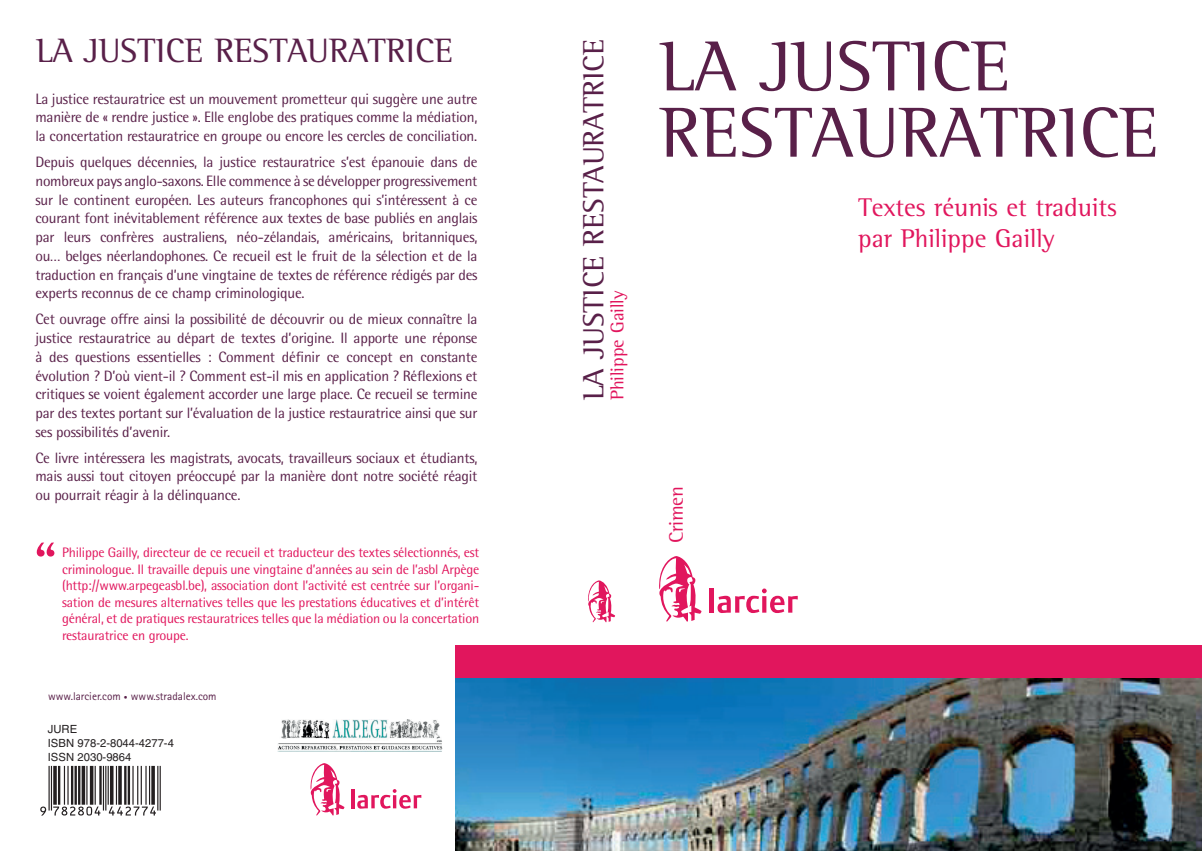
<style>
.page{position:relative;width:1202px;height:851px;background:#fff}
.page>*{position:absolute;margin:0;border:0;box-sizing:border-box;transform-origin:0 0}
.t1{font:72.5px/66.2px "Rotis Semi Serif";color:#592049}
.t2{font:700 52.88px "Rotis Semi Serif";color:#e1165d}
.t3{font:34.62px "Rotis Semi Serif";color:#592049}
.t4{font:30px "Rotis Semi Serif";color:#592049}
.t5{font:26.25px/31.5px "Rotis Semi Serif";color:#e1165d}
.t6{font:20px "Rotis Semi Serif";color:#e1165d}
.t7{font:18.75px "Rotis Semi Serif";color:#e1165d}
.t8{font:15px/18.8px "Rotis Semi Sans";letter-spacing:-.015em;color:#592049;text-align:justify}
.t9{font:13.75px/16.5px "Rotis Semi Sans";letter-spacing:-.015em;color:#e1165d;text-align:justify}
.t10{font:11.25px/13.5px "Helvetica";color:#231f20}
.t11{font:11.25px "Rotis Sans Serif";color:#592049}
.s1{font-size:7.5px}
</style>
<div class="page">
<img style="left:456px;top:677px;width:745px;height:173px">
<div style="left:455px;top:644px;width:746px;height:33px;background:#e1165d"></div>
<hr style="left:709px;top:588px;width:4px;height:24px;background:#e1165d">
<svg style="left:717px;top:588px;width:80px;height:25px"></svg>
<svg style="left:659px;top:556px;width:43px;height:65px"></svg>
<hr style="left:351px;top:788px;width:3px;height:20px;background:#e1165d">
<svg style="left:357px;top:789px;width:64px;height:19px"></svg>
<svg style="left:310px;top:763px;width:35px;height:52px"></svg>
<svg style="left:588px;top:580px;width:27px;height:42px"></svg>
<hr style="left:160px;top:765px;width:1px;height:45px;background:#231f20">
<hr style="left:157px;top:765px;width:1px;height:45px;background:#231f20">
<svg style="left:151px;top:765px;width:4px;height:39px"></svg>
<hr style="left:149px;top:765px;width:1px;height:39px;background:#231f20">
<hr style="left:145px;top:765px;width:2px;height:39px;background:#231f20">
<hr style="left:141px;top:765px;width:1px;height:39px;background:#231f20">
<hr style="left:137px;top:765px;width:1px;height:39px;background:#231f20">
<hr style="left:132px;top:765px;width:2px;height:39px;background:#231f20">
<hr style="left:128px;top:765px;width:2px;height:39px;background:#231f20">
<hr style="left:124px;top:765px;width:2px;height:39px;background:#231f20">
<svg style="left:118px;top:765px;width:4px;height:39px"></svg>
<hr style="left:116px;top:765px;width:1px;height:39px;background:#231f20">
<hr style="left:110px;top:765px;width:3px;height:39px;background:#231f20">
<hr style="left:108px;top:765px;width:1px;height:39px;background:#231f20">
<hr style="left:105px;top:765px;width:1px;height:45px;background:#231f20">
<hr style="left:103px;top:765px;width:1px;height:45px;background:#231f20">
<hr style="left:99px;top:765px;width:3px;height:39px;background:#231f20">
<hr style="left:95px;top:765px;width:1px;height:39px;background:#231f20">
<hr style="left:90px;top:765px;width:3px;height:39px;background:#231f20">
<hr style="left:86px;top:765px;width:1px;height:39px;background:#231f20">
<hr style="left:82px;top:765px;width:3px;height:39px;background:#231f20">
<hr style="left:78px;top:765px;width:2px;height:39px;background:#231f20">
<hr style="left:74px;top:765px;width:3px;height:39px;background:#231f20">
<hr style="left:71px;top:765px;width:2px;height:39px;background:#231f20">
<hr style="left:67px;top:765px;width:2px;height:39px;background:#231f20">
<hr style="left:64px;top:765px;width:1px;height:39px;background:#231f20">
<hr style="left:58px;top:765px;width:2px;height:39px;background:#231f20">
<svg style="left:53px;top:765px;width:4px;height:39px"></svg>
<hr style="left:51px;top:765px;width:1px;height:45px;background:#231f20">
<hr style="left:48px;top:765px;width:2px;height:45px;background:#231f20">
<svg style="left:40px;top:806px;width:116px;height:9px"></svg>
<img style="left:278px;top:719px;width:164px;height:32px">
<h3 class="t3" style="left:36px;top:30px;width:418px">LA JUSTICE RESTAURATRICE</h3>
<p class="t8" style="left:35px;top:89px;width:443px">La justice restauratrice est un mouvement prometteur qui suggère une autre manière de « rendre justice ». Elle englobe des pratiques comme la médiation, la concertation restauratrice en groupe ou encore les cercles de conciliation.</p>
<p class="t8" style="left:35px;top:152px;width:443px">Depuis quelques décennies, la justice restauratrice s’est épanouie dans de nombreux pays anglo-saxons. Elle commence à se développer progressivement sur le continent européen. Les auteurs francophones qui s’intéressent à ce courant font inévitablement référence aux textes de base publiés en anglais par leurs confrères australiens, néo-zélandais, américains, britanniques, ou… belges néerlandophones. Ce recueil est le fruit de la sélection et de la traduction en français d’une vingtaine de textes de référence rédigés par des experts reconnus de ce champ criminologique.</p>
<p class="t8" style="left:35px;top:309px;width:443px">Cet ouvrage offre ainsi la possibilité de découvrir ou de mieux connaître la justice restauratrice au départ de textes d’origine. Il apporte une réponse à des questions essentielles : Comment définir ce concept en constante évolution ? D’où vient-il ? Comment est-il mis en application ? Réflexions et critiques se voient également accorder une large place. Ce recueil se termine par des textes portant sur l’évaluation de la justice restauratrice ainsi que sur ses possibilités d’avenir.</p>
<p class="t8" style="left:35px;top:448px;width:443px">Ce livre intéressera les magistrats, avocats, travailleurs sociaux et étudiants, mais aussi tout citoyen préoccupé par la manière dont notre société réagit ou pourrait réagir à la délinquance.</p>
<h2 class="t2" style="left:34px;top:529px;width:25px">“</h2>
<p class="t9" style="left:62px;top:544px;width:419px">Philippe Gailly, directeur de ce recueil et traducteur des textes sélectionnés, est criminologue. Il travaille depuis une vingtaine d’années au sein de l’asbl Arpège (http://www.arpegeasbl.be), association dont l’activité est centrée sur l’organi&shy;sation de mesures alternatives telles que les prestations éducatives et d’intérêt général, et de pratiques restauratrices telles que la médiation ou la concertation restauratrice en groupe.</p>
<p class="t11" style="left:48px;top:689px;width:170px">www.larcier.com <span class="s1">•</span> www.stradalex.com</p>
<p class="t10" style="left:48px;top:722px;width:127px">JURE<br>Isbn 978-2-8044-4277-4<br>ISSN</p>
<p class="t10" style="left:78px;top:749px;width:55px">2030-9864</p>
<h3 class="t4" style="left:575px;top:400px;width:363px;rotate:-90deg">LA JUSTICE RESTAURATRICE</h3>
<p class="t7" style="left:606px;top:400px;width:112px;rotate:-90deg">Philippe Gailly</p>
<h1 class="t1" style="left:659px;top:33px;width:500px">LA JUSTICE<br>RESTAURATRICE</h1>
<h3 class="t5" style="left:857px;top:191px;width:260px">Textes réunis et traduits par Philippe Gailly</h3>
<h3 class="t6" style="left:664px;top:543px;width:59px;rotate:-90deg">Crimen</h3>
</div>
